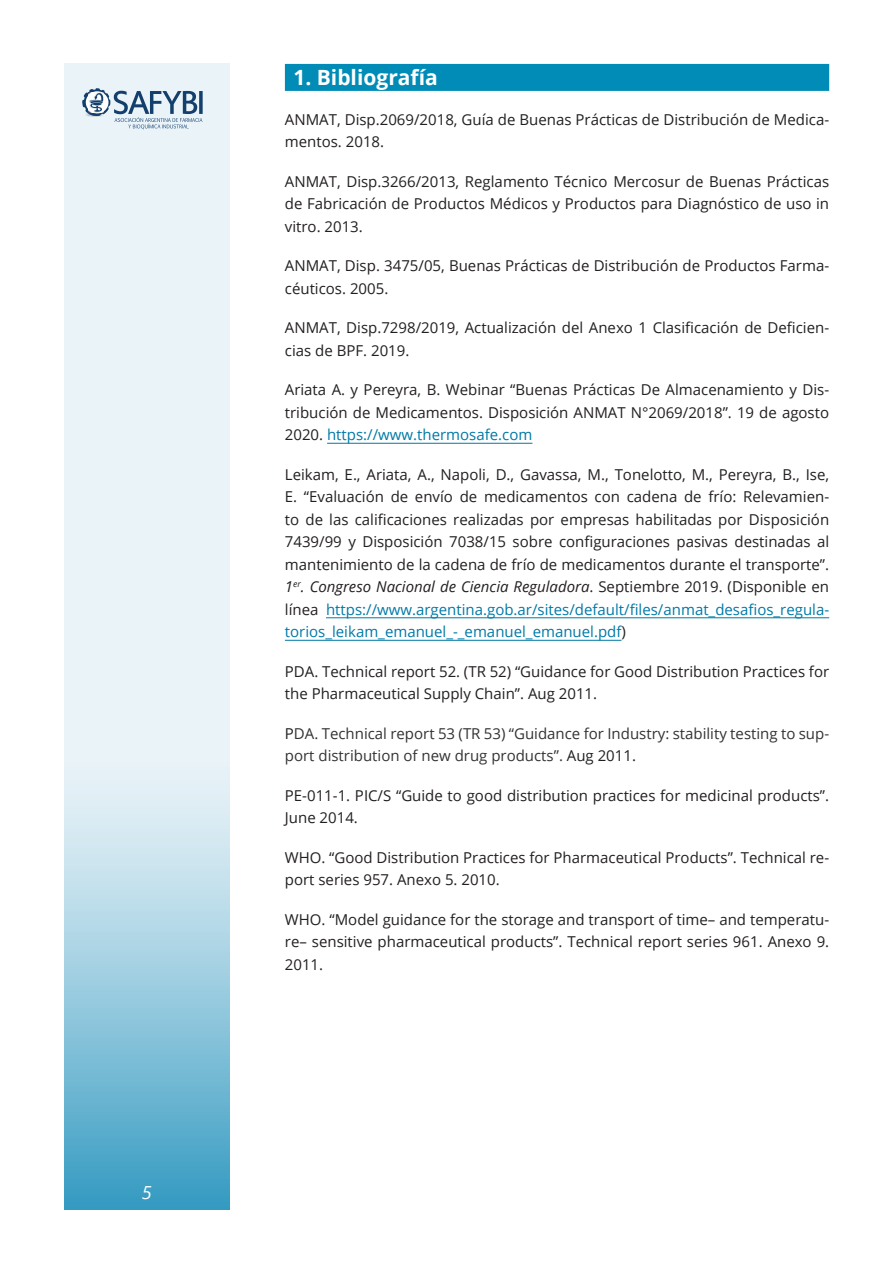
<style>
.page{position:relative;width:893px;height:1263px;background:#fff}
.page>*{position:absolute;margin:0;border:0;box-sizing:border-box;transform-origin:0 0}
.t1{font:700 21px "Open Sans";color:#fff}
.t2{font:italic 18px "Open Sans";color:#fff}
.t3{font:15px/22.5px "Open Sans";color:#231f20}
.t4{font:15px/22.5px "Open Sans";color:#333}
.s1{color:#0079a7}
.s2{font-style:italic}
.s3{color:#231f20}
</style>
<div class="page">
<div style="left:64px;top:64px;width:166px;height:1146px;background:#e9f3f8"></div>
<svg style="left:82px;top:88px;width:121px;height:41px"></svg>
<div style="left:64px;top:761px;width:166px;height:449px;background:linear-gradient(to bottom,#f5f9fb,#3b9ec3)"></div>
<div style="left:285px;top:64px;width:544px;height:27px;background:#008cb7"></div>
<hr style="left:327px;top:443px;width:205px;height:1px;background:#0079a7">
<hr style="left:326px;top:617px;width:503px;height:1px;background:#0079a7">
<hr style="left:285px;top:640px;width:336px;height:1px;background:#0079a7">
<p class="t2" style="left:142px;top:1180px;width:11px">5</p>
<h1 class="t1" style="left:293px;top:63px;width:146px">1. Bibliografía</h1>
<p class="t3" style="left:285px;top:108px;width:546px">ANMAT, Disp.2069/2018, Guía de Buenas Prácticas de Distribución de Medica&shy;mentos. 2018.</p>
<p class="t3" style="left:285px;top:170px;width:546px;text-align:justify">ANMAT, Disp.3266/2013, Reglamento Técnico Mercosur de Buenas Prácticas de Fabricación de Productos Médicos y Productos para Diagnóstico de uso in vitro. 2013.</p>
<p class="t3" style="left:285px;top:254px;width:546px">ANMAT, Disp. 3475/05, Buenas Prácticas de Distribución de Productos Farma&shy;céuticos. 2005.</p>
<p class="t3" style="left:285px;top:316px;width:546px">ANMAT, Disp.7298/2019, Actualización del Anexo 1 Clasificación de Deficien&shy;cias de BPF. 2019.</p>
<p class="t3" style="left:285px;top:378px;width:546px;text-align:justify">Ariata A. y Pereyra, B. Webinar “Buenas Prácticas De Almacenamiento y Dis&shy;tribución de Medicamentos. Disposición ANMAT N°2069/2018”. 19 de agosto 2020. <span class="s1">https://www.thermosafe.com</span></p>
<p class="t3" style="left:285px;top:463px;width:546px;text-align:justify">Leikam, E., Ariata, A., Napoli, D., Gavassa, M., Tonelotto, M., Pereyra, B., Ise, E. “Evaluación de envío de medicamentos con cadena de frío: Relevamien&shy;to de las calificaciones realizadas por empresas habilitadas por Disposición 7439/99 y Disposición 7038/15 sobre configuraciones pasivas destinadas al mantenimiento de la cadena de frío de medicamentos durante el transporte”.<br><span class="s2">1</span><sup>er</sup><span class="s2">. Congreso Nacional de Ciencia Reguladora</span>. Septiembre 2019. (Disponible en línea <span class="s1">https://www.argentina.gob.ar/sites/default/files/anmat_desafios_regula&shy;torios_leikam_emanuel_-_emanuel_emanuel.pdf</span>)</p>
<p class="t3" style="left:285px;top:660px;width:546px">PDA. Technical report 52. (TR 52) “Guidance for Good Distribution Practices for the Pharmaceutical Supply Chain”. Aug 2011.</p>
<p class="t4" style="left:285px;top:722px;width:546px"><span class="s3">P</span>DA. Technical report 53 (TR 53) “Guidance for Industry: stability testing to sup&shy;port distribution of new drug products”. <span class="s3">Aug 2011.</span></p>
<p class="t3" style="left:285px;top:784px;width:546px">PE-011-1. PIC/S “Guide to good distribution practices for medicinal products”.<br>June 2014.</p>
<p class="t3" style="left:285px;top:846px;width:546px">WHO. “Good Distribution Practices for Pharmaceutical Products”. Technical re&shy;port series 957. Anexo 5. 2010.</p>
<p class="t3" style="left:285px;top:908px;width:546px;text-align:justify">WHO. “Model guidance for the storage and transport of time– and temperatu&shy;re– sensitive pharmaceutical products”. Technical report series 961. Anexo 9.<br>2011.</p>
</div>
